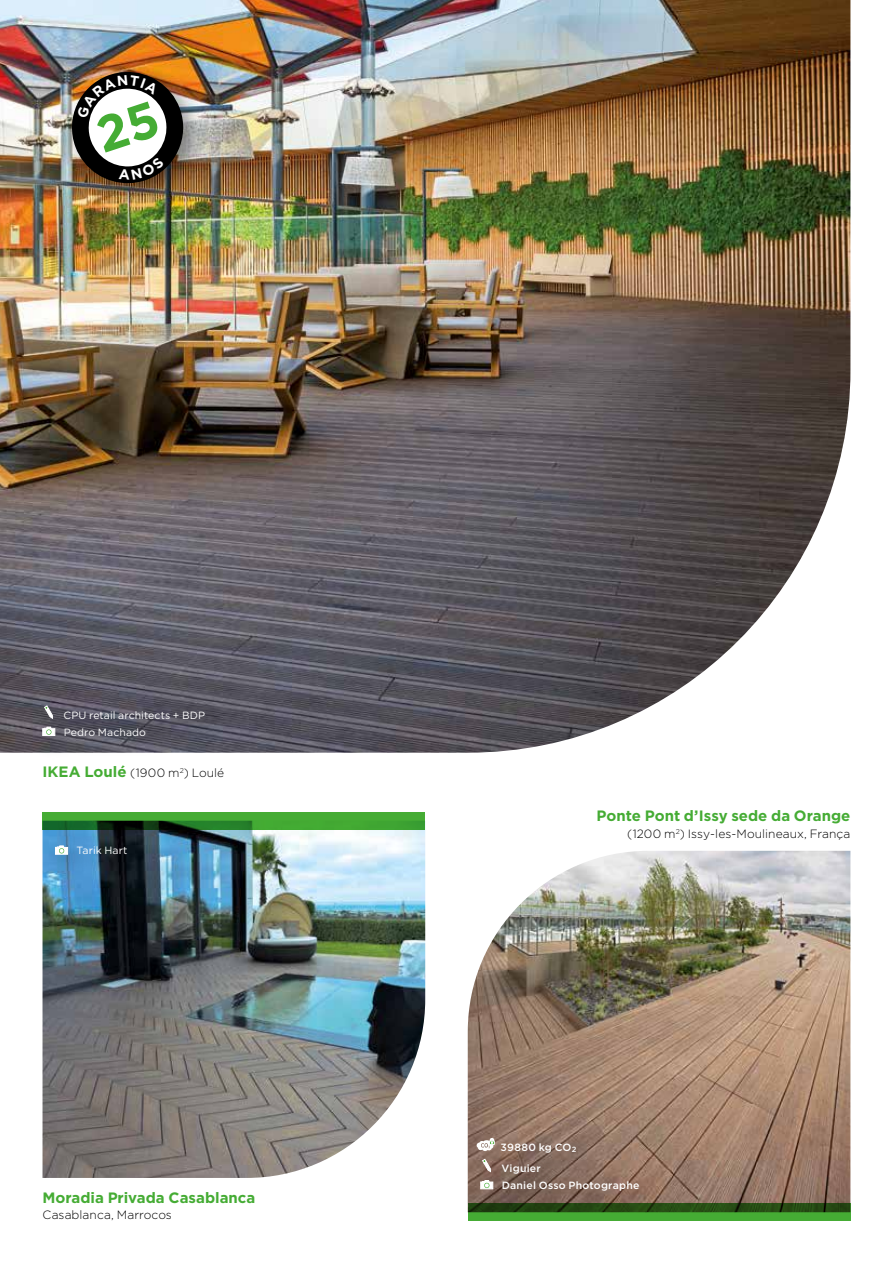
<style>
.page{position:relative;width:893px;height:1263px;background:#fff}
.page>*{position:absolute;margin:0;border:0;box-sizing:border-box;transform-origin:0 0}
.t1{font:700 15px "Gotham";color:#45ac34}
.t2{font:300 12px "Gotham";letter-spacing:.005em;color:#000}
.t3{font:500 10.5px/16.8px "Gotham";letter-spacing:.02em;color:#fff}
.t4{font:10.5px/16.8px "Gotham";letter-spacing:.01em;color:#fff}
.s1{font-weight:700;font-size:15px;color:#45ac34}
</style>
<div class="page">
<img style="left:43px;top:830px;width:382px;height:348px">
<img style="left:468px;top:851px;width:382px;height:353px">
<svg style="left:468px;top:1204px;width:382px;height:17px;background:#3a8a28"></svg>
<div style="left:472px;top:1148px;width:42px;height:46px;background:#000;opacity:.4"></div>
<svg style="left:482px;top:1158px;width:9px;height:11px"></svg>
<div style="left:491px;top:1169px;width:171px;height:45px;background:#000;opacity:.4"></div>
<div style="left:468px;top:1169px;width:49px;height:44px;background:#000;opacity:.4"></div>
<svg style="left:480px;top:1180px;width:13px;height:9px"></svg>
<svg style="left:43px;top:812px;width:382px;height:18px;background:#36902c"></svg>
<div style="left:68px;top:835px;width:81px;height:43px;background:#000;opacity:.4"></div>
<div style="left:43px;top:834px;width:49px;height:45px;background:#000;opacity:.4"></div>
<svg style="left:55px;top:845px;width:13px;height:10px"></svg>
<svg style="left:476px;top:1138px;width:15px;height:13px"></svg>
<div style="left:491px;top:1132px;width:107px;height:42px;background:#000;opacity:.4"></div>
<img style="left:0;top:0;width:851px;height:753px">
<div style="left:34px;top:695px;width:193px;height:47px;background:#000;opacity:.4"></div>
<div style="left:54px;top:699px;width:173px;height:43px;background:#000;opacity:.4"></div>
<div style="left:34px;top:695px;width:42px;height:45px;background:#000;opacity:.4"></div>
<svg style="left:44px;top:705px;width:9px;height:10px"></svg>
<div style="left:53px;top:717px;width:115px;height:43px;background:#000;opacity:.4"></div>
<div style="left:30px;top:715px;width:49px;height:45px;background:#000;opacity:.4"></div>
<svg style="left:42px;top:727px;width:14px;height:9px"></svg>
<div style="left:62px;top:62px;width:145px;height:145px;background:#000;opacity:.4"></div>
<img style="left:65px;top:71px;width:125px;height:113px">
<p class="t4" style="left:64px;top:706px;width:143px">CPU retail architects + BDP<br>Pedro Machado</p>
<p class="t3" style="left:64px;top:706px;width:91px">Luxu y Frontiers<br>Sven Musica</p>
<p class="t2" style="left:43px;top:766px;width:183px"><span class="s1">IKEA Loulé</span> (1900 m<sup>2</sup>) Loulé</p>
<p class="t4" style="left:77px;top:842px;width:53px">Tarik Hart</p>
<p class="t1" style="left:43px;top:1187px;width:214px">Moradia Privada Casablanca</p>
<p class="t2" style="left:43px;top:1207px;width:131px">Casablanca, Marrocos</p>
<p class="t1" style="left:597px;top:806px;width:255px">Ponte Pont d’Issy sede da Orange</p>
<p class="t2" style="left:627px;top:826px;width:225px">(1200 m<sup>2</sup>) Issy-les-Moulineaux, França</p>
<p class="t3" style="left:500px;top:1138px;width:77px">39880 kg CO<sub>2</sub></p>
<p class="t3" style="left:501px;top:1160px;width:140px">Viguier<br>Daniel Osso Photographe</p>
</div>
